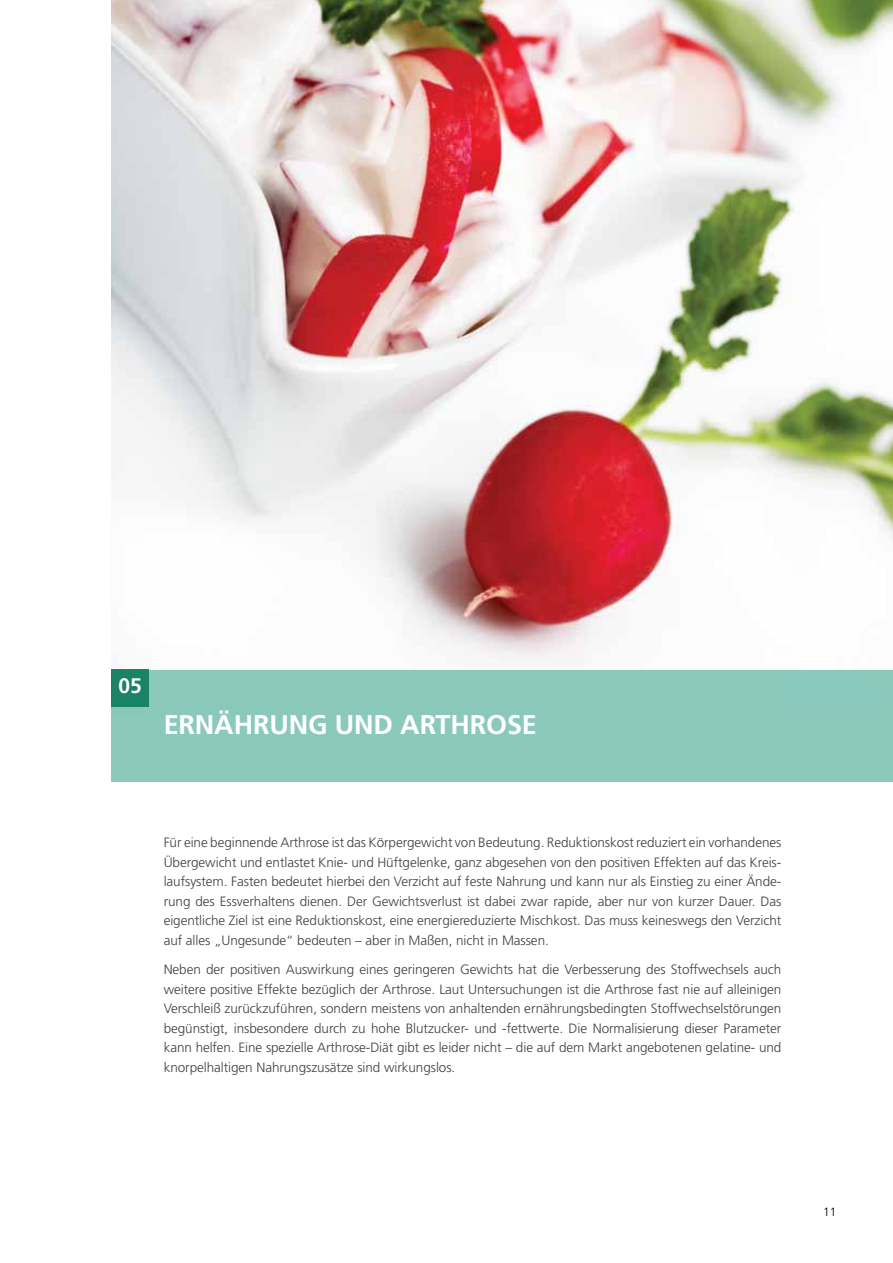
<style>
.page{position:relative;width:893px;height:1263px;background:#fff}
.page>*{position:absolute;margin:0;border:0;box-sizing:border-box;transform-origin:0 0}
.t1{font:700 27px "Frutiger LT Pro";letter-spacing:-.005em;color:#fff}
.t2{font:700 21px "Frutiger LT Pro";color:#fff}
.t3{font:300 13.5px/19.5px "Frutiger LT Pro";letter-spacing:-.005em;color:#414042;text-align:justify}
.t4{font:300 12px "Frutiger LT Pro";color:#000}
</style>
<div class="page">
<img style="left:112px;top:0;width:781px;height:670px">
<div style="left:112px;top:670px;width:781px;height:111px;background:#8bc9bd"></div>
<div style="left:112px;top:670px;width:37px;height:37px;background:#1a8265"></div>
<h2 class="t2" style="left:119px;top:673px;width:25px">05</h2>
<h1 class="t1" style="left:164px;top:708px;width:358px">ERNÄH RUNG UND ARTH ROSE</h1>
<p class="t3" style="left:164px;top:833px;width:619px">Für eine beginnende Arthrose ist das Körpergewicht von Bedeutung. Reduktionskost reduziert ein vorhandenes Übergewicht und entlastet Knie- und Hüftgelenke, ganz abgesehen von den positiven Effekten auf das Kreis&shy;laufsystem. Fasten bedeutet hierbei den Verzicht auf feste Nahrung und kann nur als Einstieg zu einer Ände&shy;rung des Essverhaltens dienen. Der Gewichtsverlust ist dabei zwar rapide, aber nur von kurzer Dauer. Das eigentliche Ziel ist eine Reduktionskost, eine energiereduzierte Mischkost. Das muss keineswegs den Verzicht auf alles „Ungesunde“ bedeuten – aber in Maßen, nicht in Massen.</p>
<p class="t3" style="left:164px;top:960px;width:619px">Neben der positiven Auswirkung eines geringeren Gewichts hat die Verbesserung des Stoffwechsels auch weitere positive Effekte bezüglich der Arthrose. Laut Untersuchungen ist die Arthrose fast nie auf alleinigen Verschleiß zurückzuführen, sondern meistens von anhaltenden ernährungsbedingten Stoffwechselstörungen begünstigt, insbesondere durch zu hohe Blutzucker- und -fettwerte. Die Normalisierung dieser Parameter kann helfen. Eine spezielle Arthrose-Diät gibt es leider nicht – die auf dem Markt angebotenen gelatine- und knorpelhaltigen Nahrungszusätze sind wirkungslos.</p>
<p class="t4" style="left:823px;top:1204px;width:15px">11</p>
</div>
